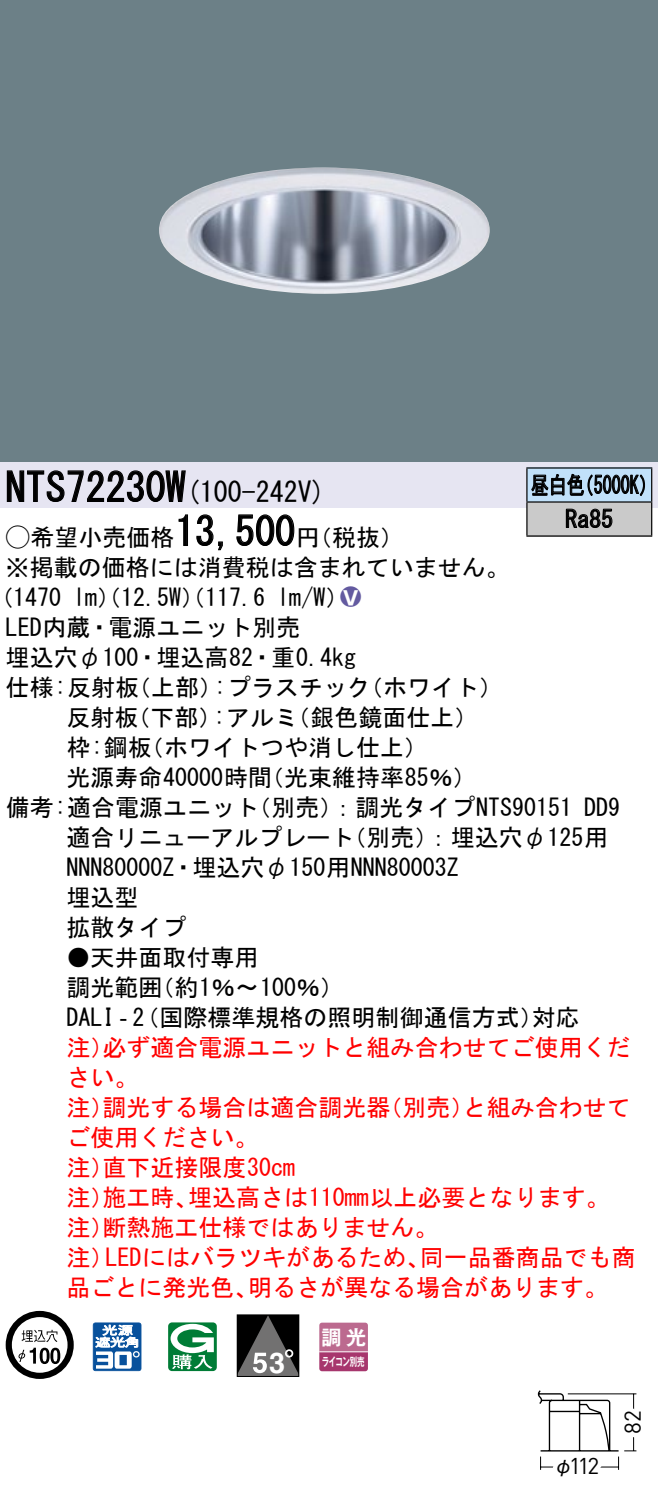
<style>
.page{position:relative;width:658px;height:1506px;background:#fff}
.page>*{position:absolute;margin:0;border:0;box-sizing:border-box;transform-origin:0 0}
.t1{font:40px "MS Gothic";color:#000}
.t2{font:700 28.8px "Helvetica LT Std";color:#fff}
.t3{font:28px "MS Gothic";color:#000}
.t4{font:24px/30px "MS Gothic";color:#000}
.t5{font:24px/30px "MS Gothic";color:#f00}
.t6{font:24px/34px "MS Gothic";color:#000;scale:.75 1}
.t7{font:24px "Ford Classification 1";color:#635aa0}
.t8{font:22.8px "DINOT";color:#000}
.t9{font:20px "Gothic MB101 Pro De Bold 90 pv RKSJ H";color:#fff}
.t10{font:20px "Gothic BBB Pro Medium 90 pv RKSJ H";color:#000}
.t11{font:11.6px "Gothic MB101 Pro De Bold 90 pv RKSJ H";letter-spacing:-.05em;color:#fff;scale:.65 1}
.s1{font-size:40px}
.s2{font-family:"Ford Classification 1"}
.s3{color:#fff}
</style>
<div class="page">
<div style="left:0;top:0;width:658px;height:462px;background:#6c8087"></div>
<img style="left:159px;top:167px;width:331px;height:127px">
<div style="left:0;top:462px;width:658px;height:45px;background:#e6e5f2"></div>
<svg style="left:6px;top:470px;width:180px;height:32px"></svg>
<svg style="left:178px;top:514px;width:10px;height:32px"></svg>
<svg style="left:196px;top:514px;width:27px;height:37px"></svg>
<svg style="left:236px;top:514px;width:59px;height:32px"></svg>
<svg style="left:6px;top:1311px;width:68px;height:68px"></svg>
<svg style="left:40px;top:1347px;width:10px;height:17px"></svg>
<svg style="left:50px;top:1347px;width:10px;height:17px"></svg>
<svg style="left:93px;top:1322px;width:48px;height:49px"></svg>
<svg style="left:168px;top:1322px;width:49px;height:49px"></svg>
<svg style="left:239px;top:1317px;width:58px;height:58px;background:#464545"></svg>
<svg style="left:285px;top:1349px;width:8px;height:8px"></svg>
<div style="left:237px;top:1315px;width:62px;height:62px;border:1px solid #000"></div>
<svg style="left:319px;top:1322px;width:49px;height:49px;background:#b55a85"></svg>
<hr style="left:319px;top:1351px;width:49px;height:1px;background:#fff">
<div style="left:527px;top:468px;width:124px;height:34px;background:#c1e1fa"></div>
<div style="left:527px;top:502px;width:124px;height:34px;background:#cacaca"></div>
<hr style="left:526px;top:467px;width:126px;height:2px;background:#000">
<hr style="left:526px;top:468px;width:1px;height:33px;background:#000">
<hr style="left:651px;top:468px;width:1px;height:33px;background:#000">
<hr style="left:526px;top:501px;width:126px;height:2px;background:#000">
<hr style="left:526px;top:502px;width:1px;height:33px;background:#000">
<hr style="left:651px;top:502px;width:1px;height:33px;background:#000">
<hr style="left:526px;top:535px;width:126px;height:2px;background:#000">
<svg style="left:531px;top:473px;width:114px;height:23px"></svg>
<svg style="left:565px;top:508px;width:47px;height:20px"></svg>
<svg style="left:538px;top:1390px;width:99px;height:80px"></svg>
<h1 class="t1" style="left:6px;top:467px;width:162px">NTS72230</h1>
<p class="t3" style="left:166px;top:478px;width:161px">(<span class="s1">W</span> 100-242 (V</p>
<h1 class="t1" style="left:175px;top:511px;width:121px">13,500</h1>
<p class="t4" style="left:6px;top:522px;width:505px"><span class="s2">A</span>希望小売価格<br>※掲載の価格には消費税は含まれていません。</p>
<p class="t7" style="left:340px;top:585px;width:22px">2<span class="s3">8</span></p>
<p class="t4" style="left:296px;top:522px;width:109px">（円税抜(</p>
<p class="t4" style="left:277px;top:582px;width:73px">l m (W/</p>
<p class="t4" style="left:6px;top:582px;width:352px;text-indent:-16px">（1470<br>LED内蔵・電源ユニット別売<br>埋込穴φ100・埋込高82・重0.4kg</p>
<p class="t4" style="left:73px;top:582px;width:193px">lm）（12.5 ）（W 117.6</p>
<p class="t4" style="left:6px;top:672px;width:135px">仕様:反射板</p>
<p class="t4" style="left:127px;top:672px;width:97px">（上部）</p>
<p class="t4" style="left:214px;top:672px;width:158px">:プラスチック</p>
<p class="t4" style="left:359px;top:672px;width:145px">（ホワイト(</p>
<p class="t4" style="left:66px;top:702px;width:73px">反射板</p>
<p class="t4" style="left:126px;top:702px;width:97px">（下部）</p>
<p class="t4" style="left:213px;top:702px;width:86px">:アルミ</p>
<p class="t4" style="left:286px;top:702px;width:193px">（銀色鏡面仕上(</p>
<p class="t4" style="left:66px;top:732px;width:87px">枠:鋼板</p>
<p class="t4" style="left:140px;top:732px;width:289px">（ホワイトつや消し仕上(</p>
<p class="t4" style="left:66px;top:762px;width:207px">光源寿命40000時間</p>
<p class="t4" style="left:260px;top:762px;width:218px">（光束維持率85％(</p>
<p class="t6" style="left:565px;top:468px;width:65px;text-indent:-34px">昼白色<br>Ra85</p>
<p class="t6" style="left:575px;top:468px;width:109px">（5000 (K</p>
<p class="t4" style="left:247px;top:792px;width:326px">（別売：）調光タイプNTS90151</p>
<p class="t4" style="left:6px;top:792px;width:255px">備考:適合電源ユニット</p>
<p class="t4" style="left:584px;top:792px;width:37px">DD9</p>
<p class="t4" style="left:66px;top:822px;width:394px">適合リニューアルプレート<br>NNN80000 ・Z 埋込穴φ150用NNN80003Z埋込型<br>拡散タイプ</p>
<p class="t4" style="left:150px;top:942px;width:195px;text-indent:-84px">●天井面取付専用<br>（約1％〜100％(</p>
<p class="t4" style="left:342px;top:822px;width:267px">（別売：）埋込穴φ125用</p>
<p class="t4" style="left:66px;top:972px;width:97px">調光範囲</p>
<p class="t4" style="left:66px;top:1002px;width:478px">DALI‐（2 国際標準規格の照明制御通信方式）</p>
<p class="t5" style="left:102px;top:1032px;width:529px">必ず適合電源ユニットと組み合わせてご使用くだ</p>
<p class="t4" style="left:531px;top:1002px;width:49px">対応</p>
<p class="t5" style="left:66px;top:1032px;width:73px">注）さい。</p>
<p class="t5" style="left:102px;top:1092px;width:289px">調光する場合は適合調光器</p>
<p class="t5" style="left:378px;top:1092px;width:97px">（別売）</p>
<p class="t5" style="left:66px;top:1092px;width:49px">注）</p>
<p class="t5" style="left:66px;top:1122px;width:193px">ご使用ください。</p>
<p class="t5" style="left:102px;top:1152px;width:194px">直下近接限度30cm</p>
<p class="t5" style="left:66px;top:1152px;width:49px">注）</p>
<p class="t5" style="left:462px;top:1092px;width:169px">と組み合わせて</p>
<p class="t5" style="left:188px;top:1182px;width:423px">埋込高さは110mm以上必要となります。</p>
<p class="t5" style="left:102px;top:1182px;width:97px">施工時、</p>
<p class="t5" style="left:102px;top:1182px;width:337px;text-indent:-36px">注）<br>断熱施工仕様ではありません。</p>
<p class="t5" style="left:66px;top:1212px;width:49px">注）</p>
<p class="t5" style="left:66px;top:1242px;width:49px">注）</p>
<p class="t5" style="left:105px;top:1242px;width:326px">LEDにはバラツキがあるため、</p>
<p class="t5" style="left:420px;top:1242px;width:217px">同一品番商品でも商</p>
<p class="t5" style="left:66px;top:1272px;width:193px">品ごとに発光色、</p>
<p class="t5" style="left:248px;top:1272px;width:362px">明るさが異なる場合があります。</p>
<p class="t2" style="left:269px;top:1345px;width:18px">3</p>
<p class="t9" style="left:321px;top:1320px;width:46px">調光</p>
<p class="t11" style="left:322px;top:1351px;width:67px">ライコン別売</p>
<p class="t8" style="left:569px;top:1450px;width:32px">112</p>
<p class="t10" style="left:553px;top:1449px;width:21px">φ</p>
<p class="t8" style="left:617px;top:1434px;width:25px;rotate:-90deg">82</p>
</div>
